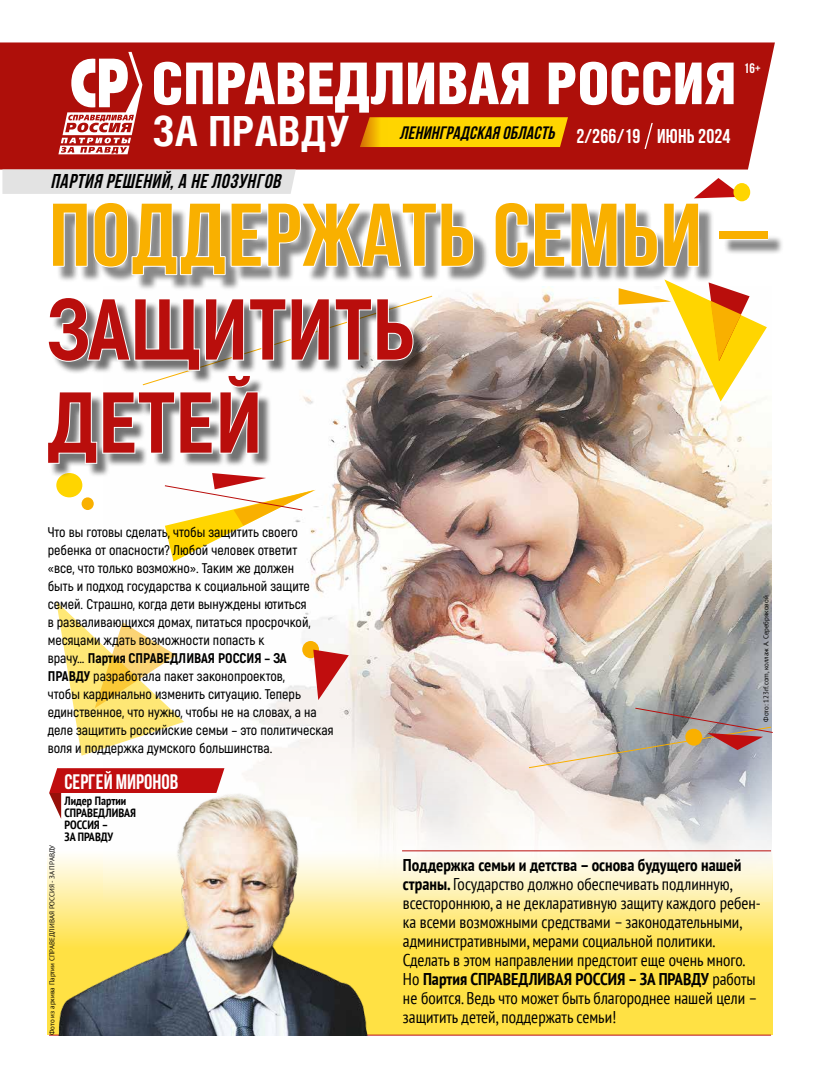
<style>
.page{position:relative;width:820px;height:1078px;background:#fff}
.page>*{position:absolute;margin:0;border:0;box-sizing:border-box;transform-origin:0 0}
.t1{font:700 88.7px "Bebas Neue";letter-spacing:.01em;color:#f9b000;scale:1.09 1}
.t2{font:800 86px/93px "Akrobat";color:#b90e0c}
.t3{font:57.8px "Helios Cond Black C";letter-spacing:-.005em;color:#fff}
.t4{font:700 41.7px "Helios Cond C";letter-spacing:.01em;color:#fff}
.t5{font:700 21px "Bebas Neue";color:#fff}
.t6{font:italic 700 20px "Bebas Neue";color:#000}
.t7{font:700 20px "Bebas Neue";letter-spacing:.01em;color:#fff}
.t8{font:italic 700 18px "Bebas Neue";color:#000}
.t9{font:condensed 17px/19px "PT Sans";color:#000}
.t10{font:600 14px/18px "Akrobat";color:#000}
.t11{font:700 13.9px "Bebas Neue";color:#fff}
.t12{font:700 condensed 12px/12px "PT Sans";color:#000}
.t13{font:7px "PT Sans";color:#000}
.s1{font-weight:800}
.s2{font-weight:700}
</style>
<div class="page">
<div style="left:0;top:42px;width:774px;height:127px;background:#ae0f0a"></div>
<svg style="left:58px;top:52px;width:84px;height:102px"></svg>
<svg style="left:643px;top:121px;width:10px;height:29px"></svg>
<div style="left:0;top:169px;width:296px;height:25px;background:#e3e3e3"></div>
<div style="left:387px;top:117px;width:180px;height:30px;background:#ffd500"></div>
<svg style="left:330px;top:116px;width:57px;height:39px;background:#c24007"></svg>
<svg style="left:403px;top:850px;width:369px;height:184px;background:#fee354"></svg>
<img style="left:173px;top:291px;width:597px;height:610px">
<svg style="left:56px;top:601px;width:128px;height:154px"></svg>
<hr style="left:49px;top:1034px;width:721px;height:1px;background:#b90e0c">
<hr style="left:402px;top:850px;width:368px;height:1px;background:#b90e0c">
<svg style="left:51px;top:768px;width:173px;height:17px;background:#c21718"></svg>
<img style="left:48px;top:785px;width:355px;height:250px">
<div style="left:56px;top:207px;width:727px;height:84px;background:#000;opacity:.47"></div>
<svg style="left:56px;top:207px;width:419px;height:69px"></svg>
<div style="left:717px;top:230px;width:51px;height:10px;border:2px solid #fff"></div>
<svg style="left:618px;top:279px;width:148px;height:122px"></svg>
<div style="left:56px;top:473px;width:26px;height:24px;background:#ffd500;border-radius:50%"></div>
<div style="left:302px;top:641px;width:17px;height:17px;background:#f9b000;border-radius:50%"></div>
<div style="left:82px;top:497px;width:12px;height:13px;background:#f9b000;border-radius:50%"></div>
<svg style="left:313px;top:649px;width:35px;height:51px"></svg>
<svg style="left:493px;top:178px;width:250px;height:90px"></svg>
<div style="left:733px;top:183px;width:17px;height:18px;background:#ffd500;border-radius:50%"></div>
<svg style="left:164px;top:477px;width:151px;height:84px"></svg>
<svg style="left:527px;top:706px;width:246px;height:62px;background:#b6aca9"></svg>
<div style="left:50px;top:300px;width:377px;height:177px;background:#000;opacity:.55"></div>
<svg style="left:50px;top:295px;width:383px;height:169px"></svg>
<h3 class="t3" style="left:151px;top:50px;width:586px">СПРАВЕДЛИВАЯ РОССИЯ</h3>
<p class="t11" style="left:743px;top:61px;width:18px">16+</p>
<h3 class="t7" style="left:576px;top:125px;width:156px">2/266/19 ИЮНЬ 2024</h3>
<h3 class="t6" style="left:50px;top:170px;width:236px">ПАРТИЯ РЕШЕНИЙ,А НЕ ЛОЗУНГОВ</h3>
<h3 class="t4" style="left:153px;top:106px;width:198px">ЗА ПРАВДУ</h3>
<p class="t8" style="left:399px;top:123px;width:160px">ЛЕНИНГРАДСКАЯ ОБЛАСТЬ</p>
<h1 class="t1" style="left:49px;top:186px;width:660px">Поддержать семьи –</h1>
<h2 class="t2" style="left:48px;top:282px;width:368px">ЗАЩИТИТЬ<br>ДЕТЕЙ</h2>
<p class="t10" style="left:48px;top:523px;width:287px">Что вы готовы сделать, чтобы защитить своего ребенка от опасности? Любой человек ответит<br>«все, что только возможно». Таким же должен<br>быть и подход государства к социальной защите семей. Страшно, когда дети вынуждены ютиться<br>в разваливающихся домах, питаться просрочкой, месяцами ждать возможности попасть к<br>врачу… <span class="s1">Партия СПРАВЕДЛИВАЯ РОССИЯ – ЗА<br>ПРАВДУ</span> разработала пакет законопроектов,<br>чтобы кардинально изменить ситуацию. Теперь единственное, что нужно, чтобы не на словах, а на деле защитить российские семьи – это политическая воля и поддержка думского большинства.</p>
<h3 class="t5" style="left:64px;top:769px;width:115px">сергей миронов</h3>
<p class="t12" style="left:64px;top:794px;width:73px">Лидер Партии<br>СПРАВЕДЛИВАЯ<br>РОССИЯ –<br>ЗА ПРАВДУ</p>
<p class="t13" style="left:761px;top:721px;width:128px;rotate:-90deg">Фото: 123rf.com, коллаж А. Серебряковой</p>
<p class="t13" style="left:48px;top:1034px;width:192px;rotate:-90deg">Фото из архива Партии СПРАВЕДЛИВАЯ РОССИЯ - ЗА ПРАВДУ</p>
<p class="t9" style="left:403px;top:855px;width:359px"><span class="s2">Поддержка семьи и детства – основа будущего нашей страны.</span> Государство должно обеспечивать подлинную, всестороннюю, а не декларативную защиту каждого ребен&shy;ка всеми возможными средствами – законодательными, административными, мерами социальной политики.<br>Сделать в этом направлении предстоит еще очень много.<br>Но <span class="s2">Партия СПРАВЕДЛИВАЯ РОССИЯ – ЗА ПРАВДУ</span> работы не боится. Ведь что может быть благороднее нашей цели – защитить детей, поддержать семьи!</p>
</div>
